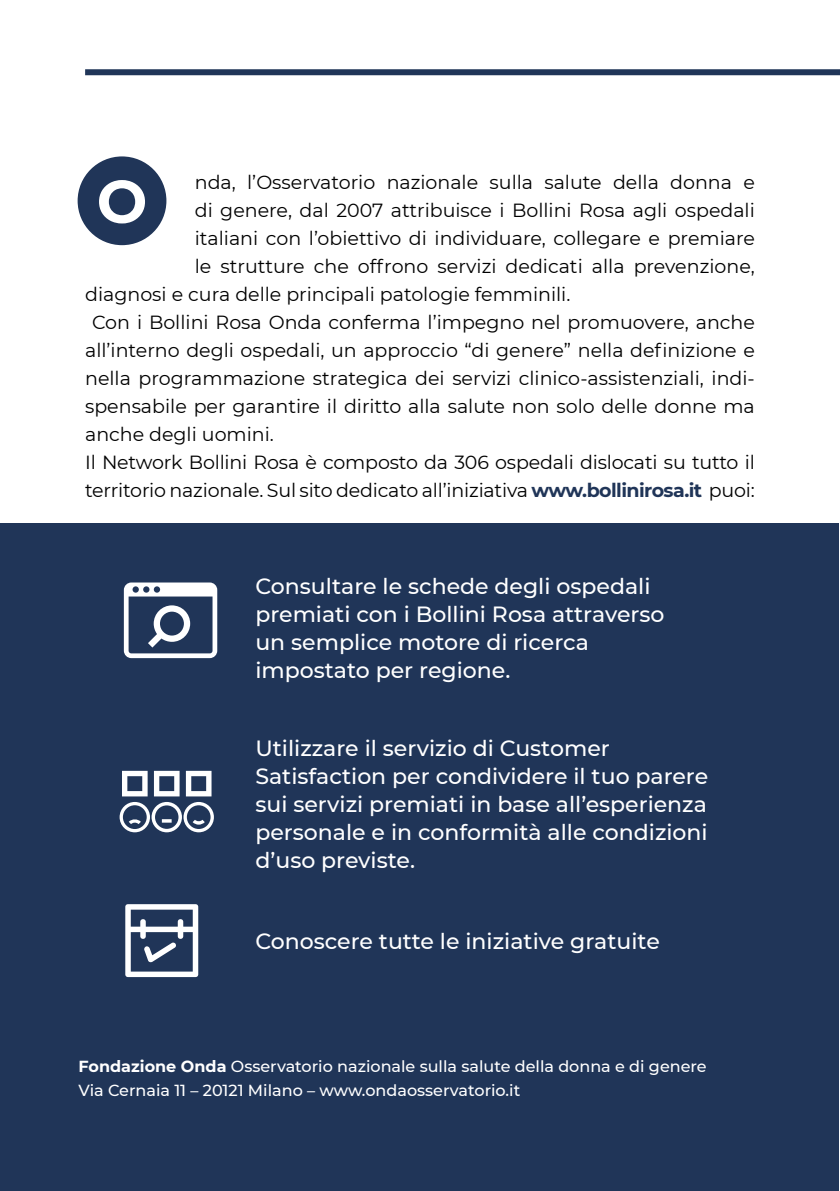
<style>
.page{position:relative;width:840px;height:1191px;background:#fff}
.page>*{position:absolute;margin:0;border:0;box-sizing:border-box;transform-origin:0 0}
.t1{font:700 60px "Montserrat";color:#fff}
.t2{font:500 22px/28px "Montserrat";color:#fff}
.t3{font:19px "Montserrat";color:#000}
.t4{font:500 16px/24px "Montserrat";color:#fff}
.s1{font-weight:700;color:#203558}
.s2{font-weight:700}
</style>
<div class="page">
<div style="left:0;top:524px;width:838px;height:667px;background:#203558"></div>
<div style="left:78px;top:156px;width:88px;height:89px;background:#203558;border-radius:50%"></div>
<svg style="left:124px;top:582px;width:93px;height:76px"></svg>
<svg style="left:119px;top:771px;width:95px;height:61px"></svg>
<svg style="left:125px;top:904px;width:74px;height:74px"></svg>
<div style="left:85px;top:69px;width:754px;height:6px;background:#203558"></div>
<p class="t3" style="left:195px;top:169px;width:561px">nda, l’Osservatorio nazionale sulla salute della donna e</p>
<p class="t3" style="left:195px;top:197px;width:561px">di genere, dal 2007 attribuisce i Bollini Rosa agli ospedali</p>
<p class="t3" style="left:195px;top:225px;width:561px">italiani con l’obiettivo di individuare, collegare e premiare</p>
<p class="t3" style="left:195px;top:253px;width:561px">le strutture che offrono servizi dedicati alla prevenzione,</p>
<p class="t3" style="left:85px;top:281px;width:486px">diagnosi e cura delle principali patologie femminili.</p>
<p class="t3" style="left:92px;top:309px;width:664px">Con i Bollini Rosa Onda conferma l’impegno nel promuovere, anche</p>
<p class="t3" style="left:85px;top:337px;width:670px">all’interno degli ospedali, un approccio “di genere” nella definizione e</p>
<p class="t3" style="left:85px;top:365px;width:670px">nella programmazione strategica dei servizi clinico-assistenziali, indi-</p>
<p class="t3" style="left:85px;top:393px;width:670px">spensabile per garantire il diritto alla salute non solo delle donne ma</p>
<p class="t3" style="left:85px;top:421px;width:190px">anche degli uomini.</p>
<p class="t3" style="left:85px;top:449px;width:670px">Il Network Bollini Rosa è composto da 306 ospedali dislocati su tutto il</p>
<p class="t3" style="left:85px;top:477px;width:671px">territorio nazionale. Sul sito dedicato all’iniziativa <span class="s1">www.bollinirosa.it</span> puoi:</p>
<h1 class="t1" style="left:97px;top:158px;width:52px">O</h1>
<p class="t2" style="left:255px;top:571px;width:410px">Consultare le schede degli ospedali premiati con i Bollini Rosa attraverso un semplice motore di ricerca impostato per regione.</p>
<p class="t2" style="left:255px;top:733px;width:454px">Utilizzare il servizio di Customer Satisfaction per condividere il tuo parere sui servizi premiati in base all’esperienza personale e in conformità alle condizioni d’uso previste.</p>
<p class="t2" style="left:255px;top:926px;width:405px">Conoscere tutte le iniziative gratuite</p>
<p class="t4" style="left:78px;top:1054px;width:629px"><span class="s2">Fondazione Onda</span> Osservatorio nazionale sulla salute della donna e di genere<br>Via Cernaia 11 – 20121 Milano – www.ondaosservatorio.it</p>
</div>
